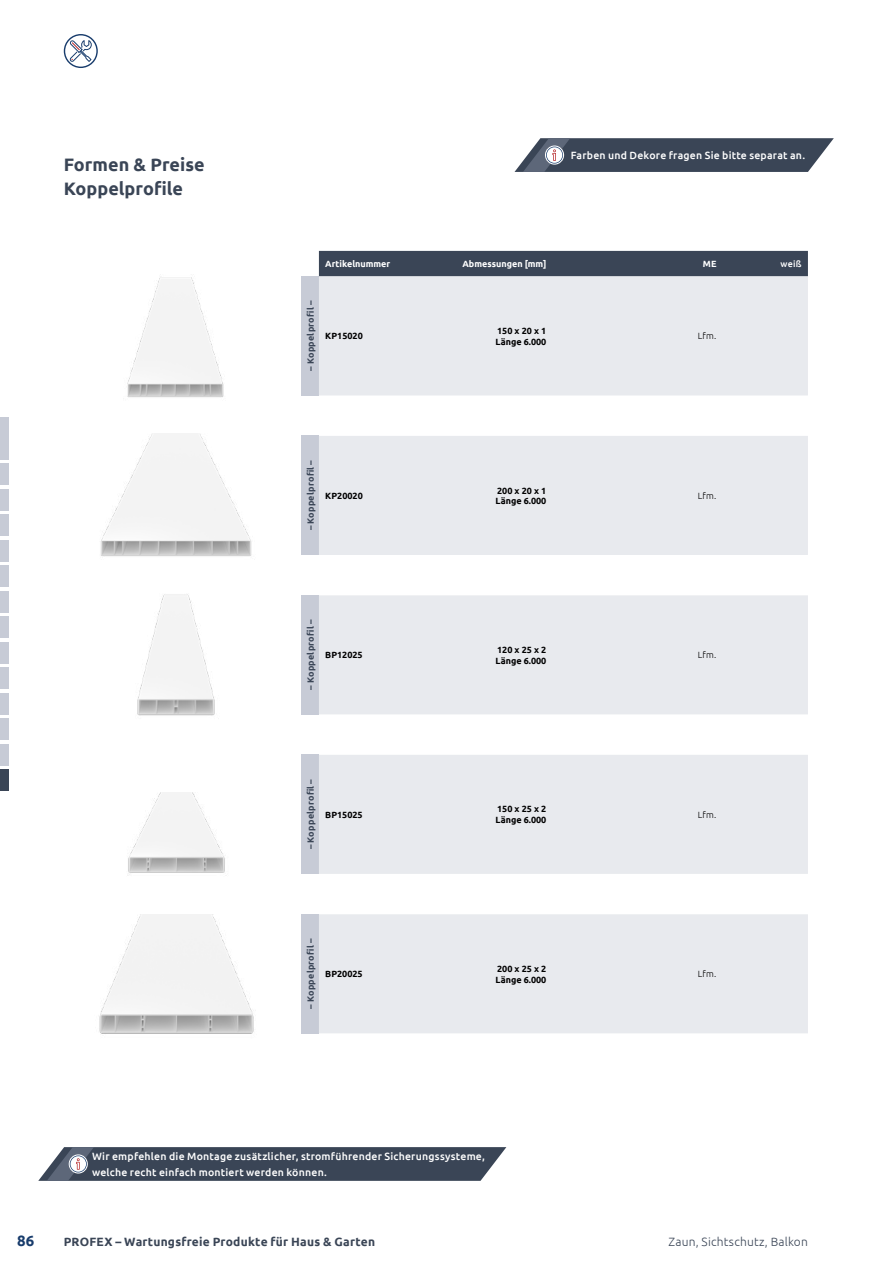
<style>
.page{position:relative;width:893px;height:1263px;background:#fff}
.page>*{position:absolute;margin:0;border:0;box-sizing:border-box;transform-origin:0 0}
.t1{font:700 18px/23.5px "Ubuntu";color:#3a4556}
.t2{font:700 15px "Ubuntu";color:#183c6c}
.t3{font:700 12px "Ubuntu";letter-spacing:.02em;color:#3a4556}
.t4{font:300 12px "Ubuntu";letter-spacing:.015em;color:#3a4556}
.t5{font:500 10.5px/16.5px "Ubuntu";letter-spacing:.02em;color:#fff}
.t6{font:700 9px/10.8px "Ubuntu";color:#000}
.t7{font:700 9px "Ubuntu";letter-spacing:.03em;color:#3a4556}
.t8{font:700 9px "Ubuntu";color:#fff}
.t9{font:300 9px "Ubuntu";letter-spacing:.035em;color:#000}
.t10{font:500 9px "Ubuntu";color:#fff}
.s1{color:#657082}
</style>
<div class="page">
<svg style="left:64px;top:34px;width:34px;height:34px"></svg>
<div style="left:0;top:417px;width:9px;height:42px;background:#c7cbd6"></div>
<div style="left:0;top:463px;width:9px;height:22px;background:#c7cbd6"></div>
<div style="left:0;top:489px;width:9px;height:21px;background:#c7cbd6"></div>
<div style="left:0;top:514px;width:9px;height:22px;background:#c7cbd6"></div>
<div style="left:0;top:540px;width:9px;height:21px;background:#c7cbd6"></div>
<div style="left:0;top:566px;width:9px;height:21px;background:#c7cbd6"></div>
<div style="left:0;top:591px;width:9px;height:21px;background:#c7cbd6"></div>
<div style="left:0;top:617px;width:9px;height:21px;background:#c7cbd6"></div>
<div style="left:0;top:642px;width:9px;height:21px;background:#c7cbd6"></div>
<div style="left:0;top:668px;width:9px;height:21px;background:#c7cbd6"></div>
<div style="left:0;top:693px;width:9px;height:21px;background:#c7cbd6"></div>
<div style="left:0;top:719px;width:9px;height:21px;background:#c7cbd6"></div>
<div style="left:0;top:744px;width:9px;height:21px;background:#c7cbd6"></div>
<div style="left:0;top:770px;width:9px;height:21px;background:#3a4556"></div>
<img style="left:127px;top:277px;width:97px;height:157px">
<img style="left:100px;top:434px;width:152px;height:123px">
<img style="left:137px;top:594px;width:78px;height:122px">
<img style="left:127px;top:792px;width:98px;height:84px">
<img style="left:99px;top:914px;width:213px;height:120px">
<svg style="left:38px;top:1147px;width:468px;height:34px;background:#4a5464"></svg>
<svg style="left:514px;top:138px;width:320px;height:34px;background:#515b6a"></svg>
<div style="left:302px;top:276px;width:17px;height:119px;background:#c7cbd6"></div>
<div style="left:319px;top:251px;width:489px;height:25px;background:#3a4556"></div>
<div style="left:319px;top:276px;width:489px;height:119px;background:#e8eaee"></div>
<div style="left:302px;top:436px;width:17px;height:119px;background:#c7cbd6"></div>
<div style="left:302px;top:595px;width:17px;height:119px;background:#c7cbd6"></div>
<div style="left:319px;top:436px;width:489px;height:119px;background:#e8eaee"></div>
<div style="left:302px;top:755px;width:17px;height:119px;background:#c7cbd6"></div>
<div style="left:302px;top:914px;width:17px;height:119px;background:#c7cbd6"></div>
<div style="left:319px;top:595px;width:489px;height:119px;background:#e8eaee"></div>
<div style="left:319px;top:755px;width:489px;height:119px;background:#e8eaee"></div>
<div style="left:319px;top:914px;width:489px;height:119px;background:#e8eaee"></div>
<h1 class="t1" style="left:64px;top:153px;width:142px">Formen &amp; Preise<br>Koppelprofile</h1>
<p class="t5" style="left:571px;top:147px;width:236px">Farben und Dekore fragen Sie bitte separat an.</p>
<p class="t7" style="left:305px;top:385px;width:99px;rotate:-90deg">– gerade <span class="s1">|</span> bis 300 cm –</p>
<p class="t7" style="left:305px;top:371px;width:72px;rotate:-90deg">– Koppelprofil –</p>
<p class="t8" style="left:325px;top:258px;width:67px">Artikelnummer</p>
<p class="t8" style="left:462px;top:258px;width:85px">Abmessungen [mm]</p>
<p class="t8" style="left:703px;top:258px;width:15px">ME</p>
<p class="t10" style="left:781px;top:258px;width:22px">weiß</p>
<p class="t6" style="left:325px;top:331px;width:39px">KP15020</p>
<p class="t6" style="left:496px;top:325px;width:52px">150 x 20 x 1<br>Länge 6.000</p>
<p class="t9" style="left:698px;top:331px;width:20px">Lfm.</p>
<p class="t7" style="left:305px;top:530px;width:72px;rotate:-90deg">– Koppelprofil –</p>
<p class="t6" style="left:325px;top:490px;width:39px">KP20020</p>
<p class="t6" style="left:496px;top:485px;width:52px">200 x 20 x 1<br>Länge 6.000</p>
<p class="t9" style="left:698px;top:490px;width:20px">Lfm.</p>
<p class="t7" style="left:305px;top:690px;width:72px;rotate:-90deg">– Koppelprofil –</p>
<p class="t6" style="left:325px;top:650px;width:39px">BP12025</p>
<p class="t6" style="left:496px;top:644px;width:52px">120 x 25 x 2<br>Länge 6.000</p>
<p class="t9" style="left:698px;top:650px;width:20px">Lfm.</p>
<p class="t7" style="left:305px;top:849px;width:72px;rotate:-90deg">– Koppelprofil –</p>
<p class="t6" style="left:325px;top:809px;width:39px">BP15025</p>
<p class="t6" style="left:496px;top:804px;width:52px">150 x 25 x 2<br>Länge 6.000</p>
<p class="t9" style="left:698px;top:809px;width:20px">Lfm.</p>
<p class="t7" style="left:305px;top:1009px;width:72px;rotate:-90deg">– Koppelprofil –</p>
<p class="t6" style="left:325px;top:968px;width:39px">BP20025</p>
<p class="t6" style="left:496px;top:963px;width:52px">200 x 25 x 2<br>Länge 6.000</p>
<p class="t9" style="left:698px;top:969px;width:20px">Lfm.</p>
<p class="t5" style="left:92px;top:1147px;width:394px">Wir empfehlen die Montage zusätzlicher, stromführender Sicherungssysteme, welche recht einfach montiert werden können.</p>
<h2 class="t2" style="left:17px;top:1231px;width:19px">86</h2>
<p class="t3" style="left:64px;top:1234px;width:313px">PROFEX – Wartungsfreie Produkte für Haus &amp; Garten</p>
<p class="t4" style="left:669px;top:1234px;width:141px">Zaun, Sichtschutz, Balkon</p>
</div>
